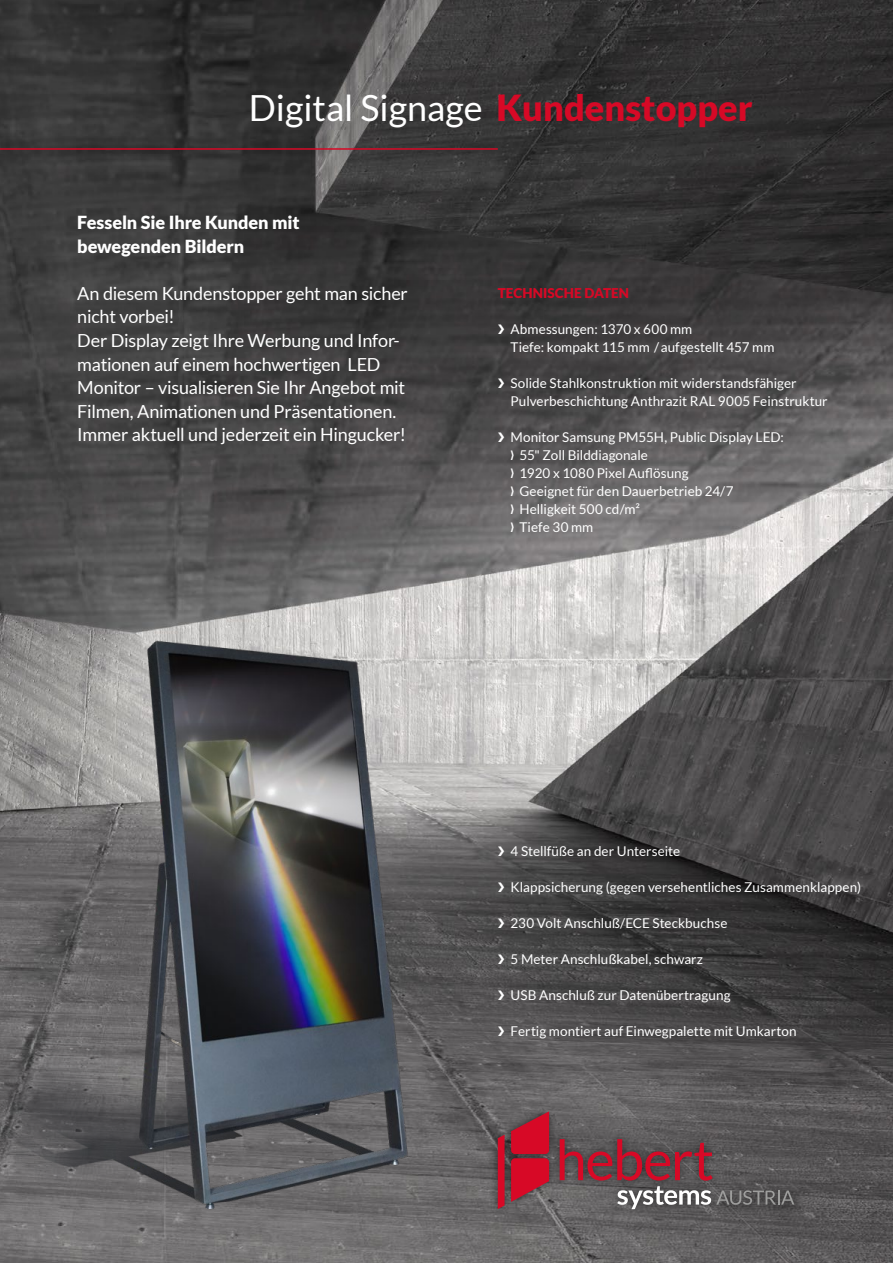
<style>
.page{position:relative;width:893px;height:1263px;background:#fff}
.page>*{position:absolute;margin:0;border:0;box-sizing:border-box;transform-origin:0 0}
.t1{font:36px "Lato";color:#fff}
.t2{font:18px/23.5px "Lato";letter-spacing:-.01em;color:#fff}
.t3{font:900 18px/23.5px "Lato";letter-spacing:-.005em;color:#fff}
.t4{font:13.5px/18px "Lato";letter-spacing:.005em;color:#fff}
.t5{font:900 13.5px "Lato";color:#d70926}
.s1{font-weight:900;color:#d70926}
</style>
<div class="page">
<img style="left:0;top:0;width:893px;height:1263px">
<hr style="left:0;top:148px;width:498px;height:2px;background:#d70926">
<img style="left:0;top:641px;width:426px;height:568px">
<div style="left:489px;top:1104px;width:232px;height:114px;background:#000;opacity:.56"></div>
<svg style="left:498px;top:1135px;width:7px;height:74px"></svg>
<svg style="left:511px;top:1111px;width:38px;height:91px;background:#b42035"></svg>
<svg style="left:560px;top:1139px;width:153px;height:41px;background:#7a3b45"></svg>
<div style="left:711px;top:1184px;width:94px;height:32px;background:#000;opacity:.75"></div>
<svg style="left:617px;top:1186px;width:177px;height:23px;background:#757374"></svg>
<svg style="left:498px;top:324px;width:6px;height:10px"></svg>
<svg style="left:498px;top:378px;width:6px;height:10px"></svg>
<svg style="left:498px;top:432px;width:6px;height:10px"></svg>
<svg style="left:511px;top:450px;width:3px;height:10px"></svg>
<svg style="left:511px;top:468px;width:3px;height:10px"></svg>
<svg style="left:511px;top:486px;width:3px;height:10px"></svg>
<svg style="left:511px;top:504px;width:3px;height:10px"></svg>
<svg style="left:511px;top:522px;width:3px;height:10px"></svg>
<svg style="left:498px;top:846px;width:6px;height:9px"></svg>
<svg style="left:498px;top:882px;width:6px;height:9px"></svg>
<svg style="left:498px;top:918px;width:6px;height:9px"></svg>
<svg style="left:498px;top:954px;width:6px;height:9px"></svg>
<svg style="left:498px;top:990px;width:6px;height:9px"></svg>
<svg style="left:498px;top:1026px;width:6px;height:9px"></svg>
<h1 class="t1" style="left:249px;top:88px;width:505px">Digital Signage <span class="s1">Kundenstopper</span></h1>
<h2 class="t3" style="left:77px;top:210px;width:224px">Fesseln Sie Ihre Kunden mit bewegenden Bildern</h2>
<p class="t2" style="left:77px;top:281px;width:332px">An diesem Kundenstopper geht man sicher nicht vorbei!<br>Der Display zeigt Ihre Werbung und Infor&shy;mationen auf einem hochwertigen LED Monitor – visualisieren Sie Ihr Angebot mit Filmen, Animationen und Präsentationen.<br>Immer aktuell und jederzeit ein Hingucker!</p>
<p class="t5" style="left:498px;top:285px;width:133px">TECHNISCHE DATEN</p>
<p class="t4" style="left:511px;top:320px;width:265px">Abmessungen: 1370 x 600 mm<br>Tiefe: kompakt 115 mm /aufgestellt 457 mm</p>
<p class="t4" style="left:511px;top:374px;width:319px">Solide Stahlkonstruktion mit widerstandsfähiger<br>Pulverbeschichtung Anthrazit RAL 9005 Feinstruktur</p>
<p class="t4" style="left:519px;top:428px;width:266px;text-indent:-9px">Monitor Samsung PM55H, Public Display LED:<br>55" Zoll Bilddiagonale<br>1920 x 1080 Pixel Auflösung<br>Geeignet für den Dauerbetrieb 24/7<br>Helligkeit 500 cd/m²<br>Tiefe 30 mm</p>
<p class="t4" style="left:511px;top:842px;width:171px">4 Stellfüße an der Unterseite</p>
<p class="t4" style="left:511px;top:878px;width:352px">Klappsicherung (gegen versehentliches Zusammenklappen)</p>
<p class="t4" style="left:511px;top:914px;width:218px">230 Volt Anschluß/ECE Steckbuchse</p>
<p class="t4" style="left:511px;top:950px;width:194px">5 Meter Anschlußkabel, schwarz</p>
<p class="t4" style="left:511px;top:986px;width:221px">USB Anschluß zur Datenübertragung</p>
<p class="t4" style="left:511px;top:1022px;width:288px">Fertig montiert auf Einwegpalette mit Umkarton</p>
</div>
